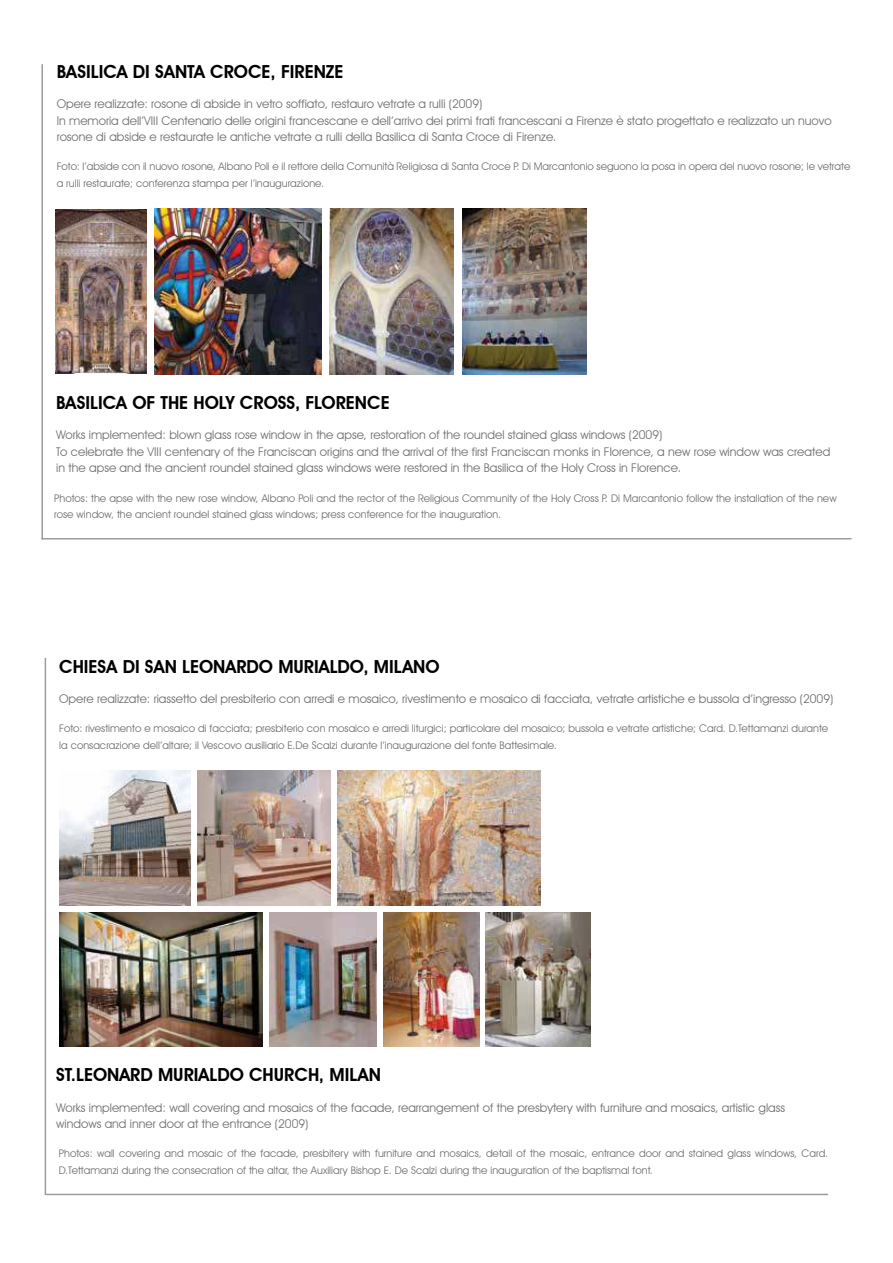
<style>
.page{position:relative;width:893px;height:1263px;background:#fff}
.page>*{position:absolute;margin:0;border:0;box-sizing:border-box;transform-origin:0 0}
.t1{font:600 18px "Avant Garde IT Cby BT";color:#000}
.t2{font:12px/16.5px "Avant Garde IT Cby BT";color:#6f6f6e}
.t3{font:10.5px/16.5px "Avant Garde IT Cby BT";color:#6f6f6e}
</style>
<div class="page">
<img style="left:154px;top:208px;width:167px;height:166px">
<img style="left:329px;top:208px;width:125px;height:166px">
<img style="left:55px;top:209px;width:92px;height:164px">
<img style="left:462px;top:208px;width:125px;height:166px">
<hr style="left:41px;top:538px;width:810px;height:1px;background:#9d9c9c">
<hr style="left:41px;top:64px;width:2px;height:475px;background:#9d9c9c">
<hr style="left:45px;top:658px;width:1px;height:537px;background:#9d9c9c">
<hr style="left:46px;top:1194px;width:782px;height:1px;background:#9d9c9c">
<img style="left:337px;top:770px;width:204px;height:135px">
<img style="left:59px;top:770px;width:131px;height:135px">
<img style="left:197px;top:770px;width:134px;height:135px">
<img style="left:59px;top:912px;width:204px;height:134px">
<img style="left:269px;top:912px;width:108px;height:134px">
<img style="left:383px;top:912px;width:96px;height:134px">
<img style="left:486px;top:912px;width:104px;height:134px">
<h1 class="t1" style="left:57px;top:64px;width:288px">BASILICA DI SANTA CROCE, FIRENZE</h1>
<p class="t2" style="left:57px;top:97px;width:777px">Opere realizzate: rosone di abside in vetro soffiato, restauro vetrate a rulli (2009)<br>In memoria dell’VIII Centenario delle origini francescane e dell’arrivo dei primi frati francescani a Firenze è stato progettato e realizzato un nuovo rosone di abside e restaurate le antiche vetrate a rulli della Basilica di Santa Croce di Firenze.</p>
<p class="t3" style="left:57px;top:159px;width:795px">Foto: l’abside con il nuovo rosone, Albano Poli e il rettore della Comunità Religiosa di Santa Croce P. Di Marcantonio seguono la posa in opera del nuovo rosone; le vetrate a rulli restaurate; conferenza stampa per l’inaugurazione.</p>
<h1 class="t1" style="left:56px;top:395px;width:335px">BASILICA OF THE HOLY CROSS, FLORENCE</h1>
<p class="t2" style="left:56px;top:428px;width:775px">Works implemented: blown glass rose window in the apse, restoration of the roundel stained glass windows (2009)<br>To celebrate the VIII centenary of the Franciscan origins and the arrival of the first Franciscan monks in Florence, a new rose window was created in the apse and the ancient roundel stained glass windows were restored in the Basilica of the Holy Cross in Florence.</p>
<p class="t3" style="left:54px;top:490px;width:784px">Photos: the apse with the new rose window, Albano Poli and the rector of the Religious Community of the Holy Cross P. Di Marcantonio follow the installation of the new rose window, the ancient roundel stained glass windows; press conference for the inauguration.</p>
<h1 class="t1" style="left:59px;top:659px;width:382px">CHIESA DI SAN LEONARDO MURIALDO, MILANO</h1>
<p class="t2" style="left:59px;top:691px;width:776px">Opere realizzate: riassetto del presbiterio con arredi e mosaico, rivestimento e mosaico di facciata, vetrate artistiche e bussola d’ingresso (2009)</p>
<p class="t3" style="left:59px;top:721px;width:771px">Foto: rivestimento e mosaico di facciata; presbiterio con mosaico e arredi liturgici; particolare del mosaico; bussola e vetrate artistiche; Card. D.Tettamanzi durante la consacrazione dell’altare; il Vescovo ausiliario E.De Scalzi durante l’inaugurazione del fonte Battesimale.</p>
<h1 class="t1" style="left:56px;top:1067px;width:326px">ST.LEONARD MURIALDO CHURCH, MILAN</h1>
<p class="t2" style="left:56px;top:1100px;width:730px">Works implemented: wall covering and mosaics of the facade, rearrangement of the presbytery with furniture and mosaics, artistic glass windows and inner door at the entrance (2009)</p>
<p class="t3" style="left:59px;top:1146px;width:771px">Photos: wall covering and mosaic of the facade, presbitery with furniture and mosaics, detail of the mosaic, entrance door and stained glass windows, Card.<br>D.Tettamanzi during the consecration of the altar, the Auxiliary Bishop E. De Scalzi during the inauguration of the baptismal font.</p>
</div>
